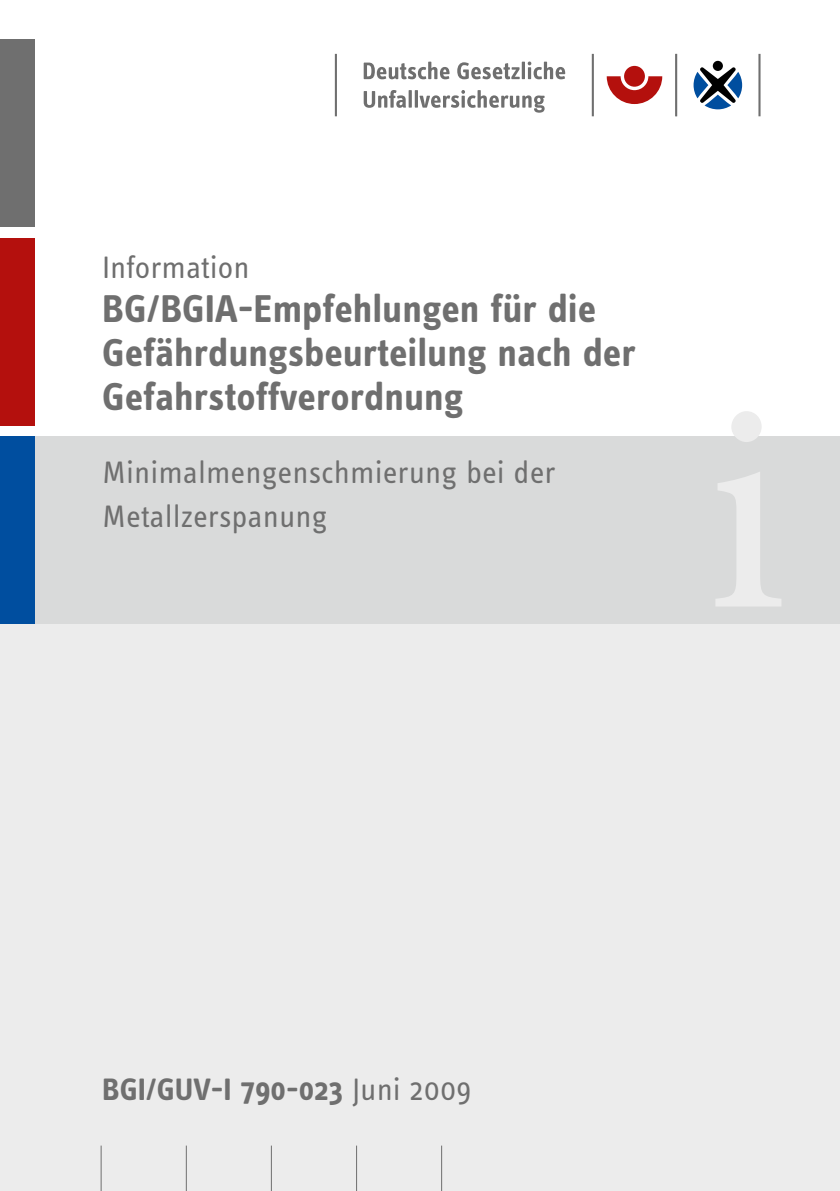
<style>
.page{position:relative;width:840px;height:1191px;background:#fff}
.page>*{position:absolute;margin:0;border:0;box-sizing:border-box;transform-origin:0 0}
.t1{font:700 40px/44px "Info OT Text";color:#6f6f6f}
.t2{font:32px/44px "Info OT Text";color:#6f6f6f}
.t3{font:700 32px "Info OT Text";color:#6f6f6f}
.s1{font-weight:400}
</style>
<div class="page">
<div style="left:0;top:437px;width:839px;height:754px;background:#ececec"></div>
<hr style="left:101px;top:1145px;width:1px;height:46px;background:#6f6f6f">
<hr style="left:186px;top:1145px;width:1px;height:46px;background:#6f6f6f">
<hr style="left:271px;top:1145px;width:1px;height:46px;background:#6f6f6f">
<hr style="left:356px;top:1145px;width:1px;height:46px;background:#6f6f6f">
<hr style="left:441px;top:1145px;width:1px;height:46px;background:#6f6f6f">
<hr style="left:674px;top:54px;width:2px;height:62px;background:#6f6f6f">
<svg style="left:363px;top:90px;width:43px;height:18px"></svg>
<hr style="left:408px;top:90px;width:3px;height:18px;background:#6f6f6f">
<svg style="left:414px;top:90px;width:4px;height:18px"></svg>
<svg style="left:419px;top:90px;width:125px;height:23px"></svg>
<svg style="left:363px;top:62px;width:86px;height:17px"></svg>
<svg style="left:457px;top:62px;width:62px;height:17px"></svg>
<hr style="left:521px;top:62px;width:3px;height:17px;background:#6f6f6f">
<svg style="left:527px;top:61px;width:38px;height:18px"></svg>
<div style="left:712px;top:61px;width:10px;height:10px;background:#000;border-radius:50%"></div>
<svg style="left:693px;top:67px;width:48px;height:42px"></svg>
<hr style="left:334px;top:54px;width:3px;height:62px;background:#6f6f6f">
<svg style="left:606px;top:76px;width:56px;height:28px"></svg>
<div style="left:623px;top:66px;width:21px;height:21px;background:#b4100d;border-radius:50%"></div>
<hr style="left:591px;top:54px;width:2px;height:62px;background:#6f6f6f">
<hr style="left:758px;top:54px;width:2px;height:62px;background:#6f6f6f">
<div style="left:0;top:40px;width:34px;height:187px;background:#6f6f6f"></div>
<div style="left:0;top:238px;width:34px;height:187px;background:#b4100d"></div>
<div style="left:0;top:437px;width:839px;height:187px;background:#d9dada"></div>
<svg style="left:715px;top:411px;width:66px;height:195px"></svg>
<div style="left:0;top:437px;width:34px;height:187px;background:#004e9f"></div>
<p class="t2" style="left:102px;top:245px;width:149px">Information</p>
<p class="t1" style="left:102px;top:286px;width:535px">BG/BGIA-Empfehlungen für die<br>Gefährdungsbeurteilung nach der<br>Gefahrstoffverordnung</p>
<p class="t2" style="left:102px;top:449px;width:454px">Minimalmengenschmierung bei der<br>Metallzerspanung</p>
<p class="t3" style="left:102px;top:1069px;width:370px">BGI/GUV-I 790-023 <span class="s1">Juni 2009</span></p>
</div>
